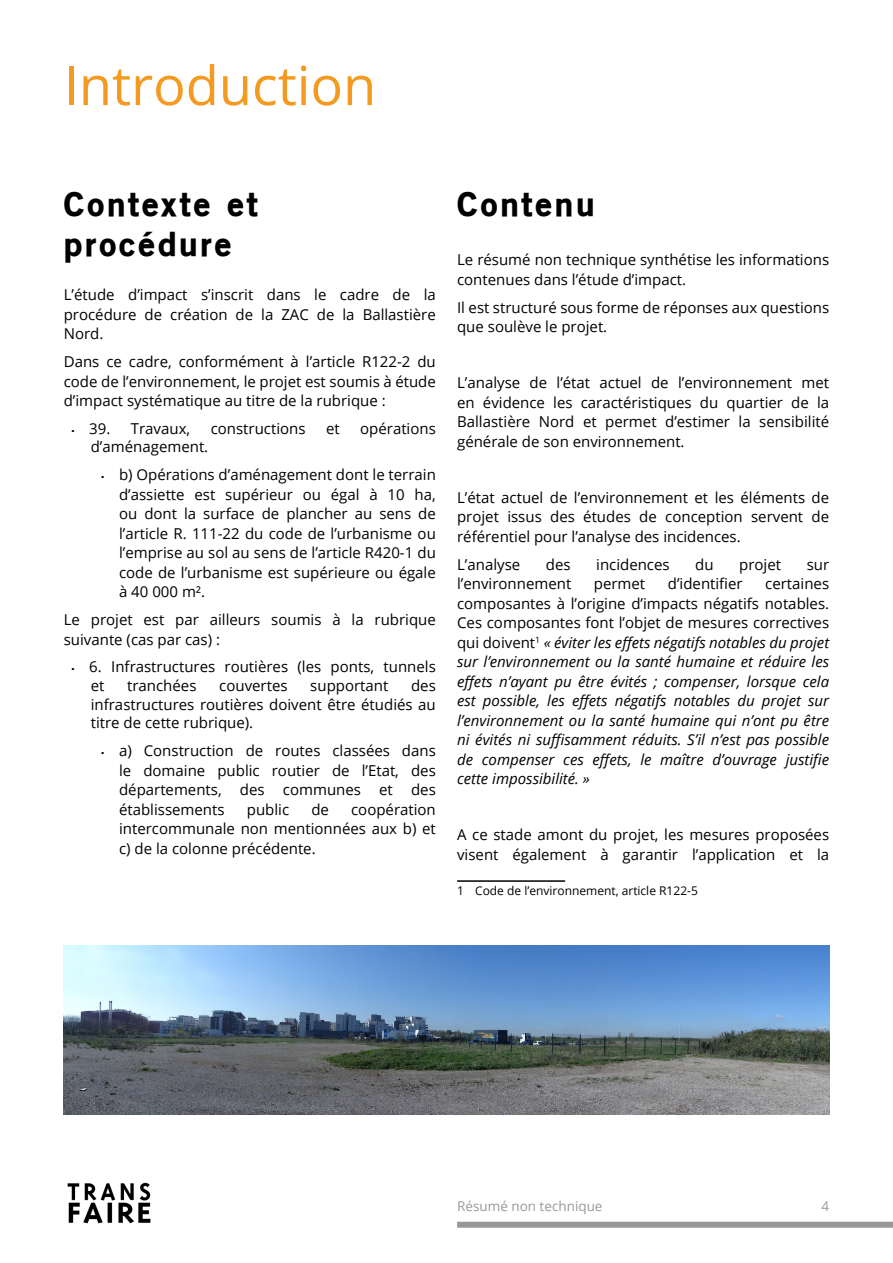
<style>
.page{position:relative;width:893px;height:1263px;background:#fff}
.page>*{position:absolute;margin:0;border:0;box-sizing:border-box;transform-origin:0 0}
.t1{font:54px "Open Sans";color:#f49a20}
.t2{font:900 33px/39.6px "Old Sans";letter-spacing:.085em;color:#000}
.t3{font:15px/19.5px "Open Sans";color:#000;text-align:justify}
.t4{font:italic 15px/19.5px "Open Sans";color:#000;text-align:justify}
.t5{font:13.5px "Open Sans";color:#999}
.t6{font:12px "Open Sans";color:#000}
.s1{font-family:"Verdana";font-size:9px}
.s2{font-style:normal}
</style>
<div class="page">
<img style="left:67px;top:1182px;width:84px;height:42px">
<div style="left:457px;top:1222px;width:436px;height:6px;background:#999899"></div>
<hr style="left:457px;top:880px;width:108px;height:2px;background:#000">
<img style="left:64px;top:945px;width:765px;height:169px">
<h1 class="t1" style="left:64px;top:49px;width:314px">Introduction</h1>
<h2 class="t2" style="left:64px;top:184px;width:196px">Contexte et procédure</h2>
<p class="t3" style="left:64px;top:285px;width:374px">L’étude d’impact s’inscrit dans le cadre de la procédure de création de la ZAC de la Ballastière Nord.</p>
<p class="t3" style="left:64px;top:352px;width:374px">Dans ce cadre, conformément à l’article R122-2 du code de l’environnement, le projet est soumis à étude d’impact systématique au titre de la rubrique :</p>
<p class="t3" style="left:72px;top:418px;width:40px"><span class="s1">▪</span> 39.</p>
<p class="t3" style="left:131px;top:418px;width:61px">Travaux,</p>
<p class="t3" style="left:211px;top:418px;width:96px">constructions</p>
<p class="t3" style="left:326px;top:418px;width:15px">et</p>
<p class="t3" style="left:360px;top:418px;width:77px">opérations</p>
<p class="t3" style="left:91px;top:437px;width:119px">d’aménagement.</p>
<p class="t3" style="left:119px;top:465px;width:318px;text-indent:-18px"><span class="s1">▪</span> b) Opérations d’aménagement dont le terrain d’assiette est supérieur ou égal à 10 ha, ou dont la surface de plancher au sens de l’article R. 111-22 du code de l’urbanisme ou l’emprise au sol au sens de l’article R420-1 du code de l’urbanisme est supérieure ou égale à 40 000 m².</p>
<p class="t3" style="left:64px;top:610px;width:374px">Le projet est par ailleurs soumis à la rubrique suivante (cas par cas) :</p>
<p class="t3" style="left:91px;top:657px;width:347px;line-height:18.8px;text-indent:-19px"><span class="s1">▪</span> 6. Infrastructures routières (les ponts, tunnels et</p>
<p class="t3" style="left:127px;top:675px;width:71px">tranchées</p>
<p class="t3" style="left:219px;top:675px;width:70px">couvertes</p>
<p class="t3" style="left:310px;top:675px;width:80px">supportant</p>
<p class="t3" style="left:91px;top:676px;width:347px;line-height:18.8px;text-indent:320px">des infrastructures routières doivent être étudiés au titre de cette rubrique).</p>
<p class="t3" style="left:119px;top:741px;width:318px;text-indent:-18px"><span class="s1">▪</span> a) Construction de routes classées dans le domaine public routier de l’Etat, des départements, des communes et des établissements</p>
<p class="t3" style="left:119px;top:799px;width:318px;text-indent:232px">coopération intercommunale non mentionnées aux b) et c) de la colonne précédente.</p>
<p class="t3" style="left:247px;top:799px;width:44px">public</p>
<p class="t3" style="left:311px;top:799px;width:19px">de</p>
<h2 class="t2" style="left:457px;top:184px;width:139px">Contenu</h2>
<p class="t3" style="left:457px;top:250px;width:374px">Le résumé non technique synthétise les informations contenues dans l’étude d’impact.</p>
<p class="t3" style="left:457px;top:297px;width:374px">Il est structuré sous forme de réponses aux questions que soulève le projet.</p>
<p class="t3" style="left:457px;top:373px;width:374px">L’analyse de l’état actuel de l’environnement met en évidence les caractéristiques du quartier de la Ballastière Nord et permet d’estimer la sensibilité générale de son environnement.</p>
<p class="t3" style="left:457px;top:487px;width:374px">L’état actuel de l’environnement et les éléments de projet issus des études de conception servent de référentiel pour l’analyse des incidences.</p>
<p class="t3" style="left:457px;top:554px;width:65px">L’analyse</p>
<p class="t3" style="left:546px;top:554px;width:26px">des</p>
<p class="t3" style="left:596px;top:554px;width:75px">incidences</p>
<p class="t3" style="left:695px;top:554px;width:20px">du</p>
<p class="t3" style="left:739px;top:554px;width:43px">projet</p>
<p class="t3" style="left:807px;top:554px;width:24px">sur</p>
<p class="t3" style="left:457px;top:574px;width:116px">l’environnement</p>
<p class="t3" style="left:594px;top:574px;width:53px">permet</p>
<p class="t3" style="left:668px;top:574px;width:76px">d’identifier</p>
<p class="t4" style="left:457px;top:574px;width:374px;text-indent:308px"><span class="s2">certaines composantes à l’origine d’impacts négatifs notables.<br>Ces composantes font l’objet de mesures correctives qui doivent</span><sup>1</sup> « éviter les effets négatifs notables du projet sur l’environnement ou la santé humaine et réduire les effets n’ayant pu être évités ; compenser, lorsque cela est possible, les effets négatifs notables du projet sur l’environnement ou la santé humaine qui n’ont pu être ni évités ni suffisamment réduits. S’il n’est pas possible de compenser ces effets, le maître d’ouvrage justifie cette impossibilité. »</p>
<p class="t3" style="left:457px;top:825px;width:374px">A ce stade amont du projet, les mesures proposées visent également à garantir l’application et la</p>
<p class="t6" style="left:457px;top:883px;width:242px">1 Code de l’environnement, article R122-5</p>
<p class="t5" style="left:457px;top:1197px;width:147px">Résumé non technique</p>
<p class="t5" style="left:821px;top:1197px;width:9px">4</p>
</div>
